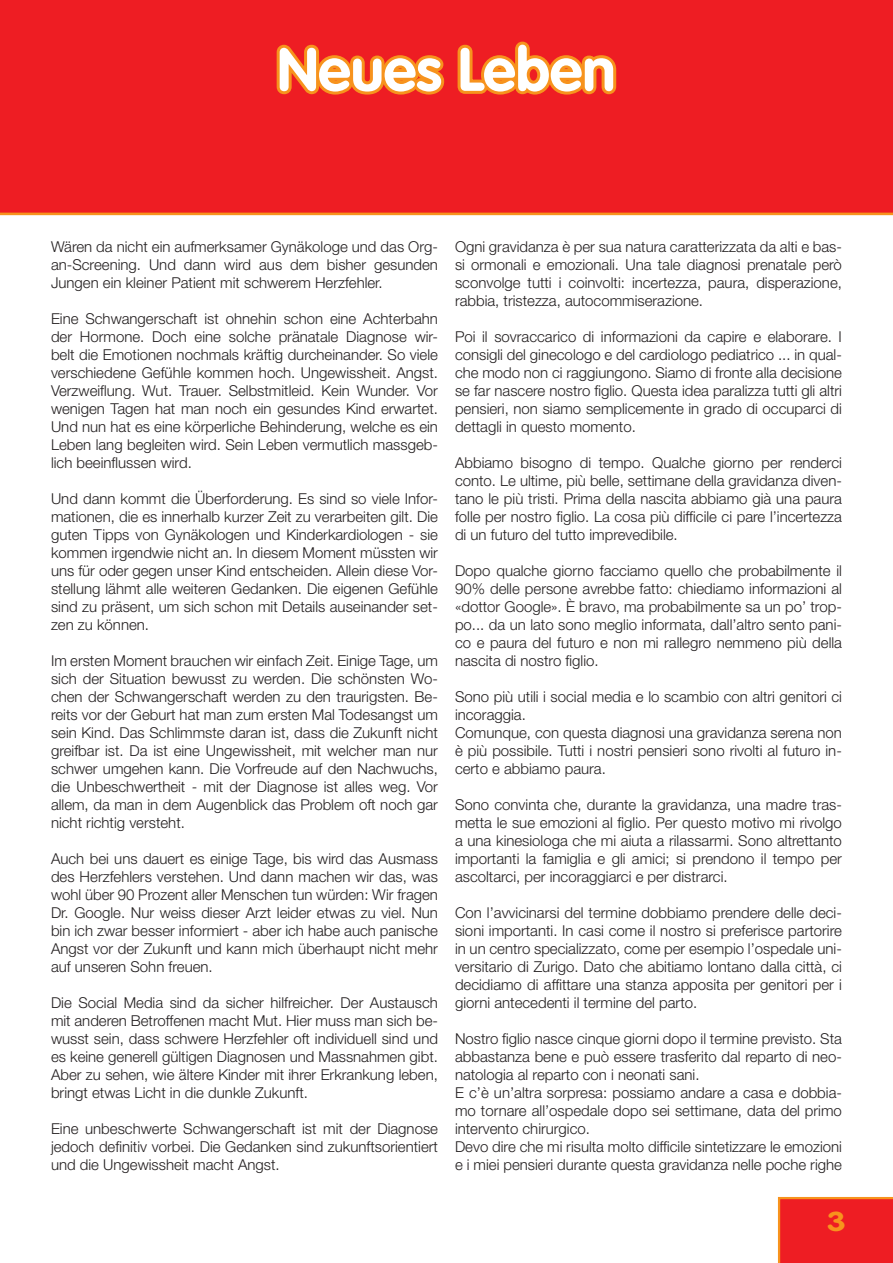
<style>
.page{position:relative;width:893px;height:1263px;background:#fff}
.page>*{position:absolute;margin:0;border:0;box-sizing:border-box;transform-origin:0 0}
.t1{font:700 60px "VAG Rounded Std";color:#fff}
.t2{font:700 27px "VAG Rounded Std";color:#f7931d;scale:1.26 1}
.t3{font:300 15px/18px "Helvetica Neue LT Std";color:#231f20;text-align:justify}
</style>
<div class="page">
<div style="left:0;top:0;width:893px;height:213px;background:#ee1d23"></div>
<svg style="left:778px;top:1197px;width:115px;height:66px;background:#ee2322"></svg>
<hr style="left:0;top:213px;width:893px;height:2px;background:#f7931d">
<svg style="left:276px;top:44px;width:169px;height:51px"></svg>
<svg style="left:457px;top:41px;width:160px;height:54px"></svg>
<h1 class="t1" style="left:277px;top:35px;width:340px">Neues Leben</h1>
<p class="t3" style="left:51px;top:237px;width:388px">Wären da nicht ein aufmerksamer Gynäkologe und das Org&shy;an-Screening. Und dann wird aus dem bisher gesunden Jungen ein kleiner Patient mit schwerem Herzfehler.</p>
<p class="t3" style="left:51px;top:309px;width:388px">Eine Schwangerschaft ist ohnehin schon eine Achterbahn der Hormone. Doch eine solche pränatale Diagnose wir&shy;belt die Emotionen nochmals kräftig durcheinander. So viele verschiedene Gefühle kommen hoch. Ungewissheit. Angst.<br>Verzweiflung. Wut. Trauer. Selbstmitleid. Kein Wunder. Vor wenigen Tagen hat man noch ein gesundes Kind erwartet.<br>Und nun hat es eine körperliche Behinderung, welche es ein Leben lang begleiten wird. Sein Leben vermutlich massgeb&shy;lich beeinflussen wird.</p>
<p class="t3" style="left:51px;top:489px;width:388px">Und dann kommt die Überforderung. Es sind so viele Infor&shy;mationen, die es innerhalb kurzer Zeit zu verarbeiten gilt. Die guten Tipps von Gynäkologen und Kinderkardiologen - sie kommen irgendwie nicht an. In diesem Moment müssten wir uns für oder gegen unser Kind entscheiden. Allein diese Vor&shy;stellung lähmt alle weiteren Gedanken. Die eigenen Gefühle sind zu präsent, um sich schon mit Details auseinander set&shy;zen zu können.</p>
<p class="t3" style="left:51px;top:651px;width:388px">Im ersten Moment brauchen wir einfach Zeit. Einige Tage, um sich der Situation bewusst zu werden. Die schönsten Wo&shy;chen der Schwangerschaft werden zu den traurigsten. Be&shy;reits vor der Geburt hat man zum ersten Mal Todesangst um sein Kind. Das Schlimmste daran ist, dass die Zukunft nicht greifbar ist. Da ist eine Ungewissheit, mit welcher man nur schwer umgehen kann. Die Vorfreude auf den Nachwuchs, die Unbeschwertheit - mit der Diagnose ist alles weg. Vor allem, da man in dem Augenblick das Problem oft noch gar nicht richtig versteht.</p>
<p class="t3" style="left:51px;top:849px;width:388px">Auch bei uns dauert es einige Tage, bis wird das Ausmass des Herzfehlers verstehen. Und dann machen wir das, was wohl über 90 Prozent aller Menschen tun würden: Wir fragen Dr. Google. Nur weiss dieser Arzt leider etwas zu viel. Nun bin ich zwar besser informiert - aber ich habe auch panische Angst vor der Zukunft und kann mich überhaupt nicht mehr auf unseren Sohn freuen.</p>
<p class="t3" style="left:51px;top:993px;width:388px">Die Social Media sind da sicher hilfreicher. Der Austausch mit anderen Betroffenen macht Mut. Hier muss man sich be&shy;wusst sein, dass schwere Herzfehler oft individuell sind und es keine generell gültigen Diagnosen und Massnahmen gibt.<br>Aber zu sehen, wie ältere Kinder mit ihrer Erkrankung leben, bringt etwas Licht in die dunkle Zukunft.</p>
<p class="t3" style="left:51px;top:1119px;width:388px">Eine unbeschwerte Schwangerschaft ist mit der Diagnose jedoch definitiv vorbei. Die Gedanken sind zukunftsorientiert und die Ungewissheit macht Angst.</p>
<p class="t3" style="left:455px;top:237px;width:388px">Ogni gravidanza è per sua natura caratterizzata da alti e bas&shy;si ormonali e emozionali. Una tale diagnosi prenatale però sconvolge tutti i coinvolti: incertezza, paura, disperazione, rabbia, tristezza, autocommiserazione.</p>
<p class="t3" style="left:455px;top:327px;width:388px">Poi il sovraccarico di informazioni da capire e elaborare. I consigli del ginecologo e del cardiologo pediatrico ... in qual&shy;che modo non ci raggiungono. Siamo di fronte alla decisione se far nascere nostro figlio. Questa idea paralizza tutti gli altri pensieri, non siamo semplicemente in grado di occuparci di dettagli in questo momento.</p>
<p class="t3" style="left:455px;top:453px;width:388px">Abbiamo bisogno di tempo. Qualche giorno per renderci conto. Le ultime, più belle, settimane della gravidanza diven&shy;tano le più tristi. Prima della nascita abbiamo già una paura folle per nostro figlio. La cosa più difficile ci pare l’incertezza di un futuro del tutto imprevedibile.</p>
<p class="t3" style="left:455px;top:561px;width:388px">Dopo qualche giorno facciamo quello che probabilmente il 90% delle persone avrebbe fatto: chiediamo informazioni al «dottor Google». È bravo, ma probabilmente sa un po’ trop&shy;po... da un lato sono meglio informata, dall’altro sento pani&shy;co e paura del futuro e non mi rallegro nemmeno più della nascita di nostro figlio.</p>
<p class="t3" style="left:455px;top:687px;width:388px;text-align:left">Sono più utili i social media e lo scambio con altri genitori ci incoraggia.<br>Comunque, con questa diagnosi una gravidanza serena non è più possibile. Tutti i nostri pensieri sono rivolti al futuro in&shy;certo e abbiamo paura.</p>
<p class="t3" style="left:455px;top:795px;width:388px">Sono convinta che, durante la gravidanza, una madre tras&shy;metta le sue emozioni al figlio. Per questo motivo mi rivolgo a una kinesiologa che mi aiuta a rilassarmi. Sono altrettanto importanti la famiglia e gli amici; si prendono il tempo per ascoltarci, per incoraggiarci e per distrarci.</p>
<p class="t3" style="left:455px;top:903px;width:388px">Con l’avvicinarsi del termine dobbiamo prendere delle deci&shy;sioni importanti. In casi come il nostro si preferisce partorire in un centro specializzato, come per esempio l’ospedale uni&shy;versitario di Zurigo. Dato che abitiamo lontano dalla città, ci decidiamo di affittare una stanza apposita per genitori per i giorni antecedenti il termine del parto.</p>
<p class="t3" style="left:455px;top:1029px;width:388px;text-align:left">Nostro figlio nasce cinque giorni dopo il termine previsto. Sta abbastanza bene e può essere trasferito dal reparto di neo&shy;natologia al reparto con i neonati sani.<br>E c’è un’altra sorpresa: possiamo andare a casa e dobbia&shy;mo tornare all’ospedale dopo sei settimane, data del primo intervento chirurgico.<br>Devo dire che mi risulta molto difficile sintetizzare le emozioni e i miei pensieri durante questa gravidanza nelle poche righe</p>
<h2 class="t2" style="left:827px;top:1206px;width:17px">3</h2>
</div>
